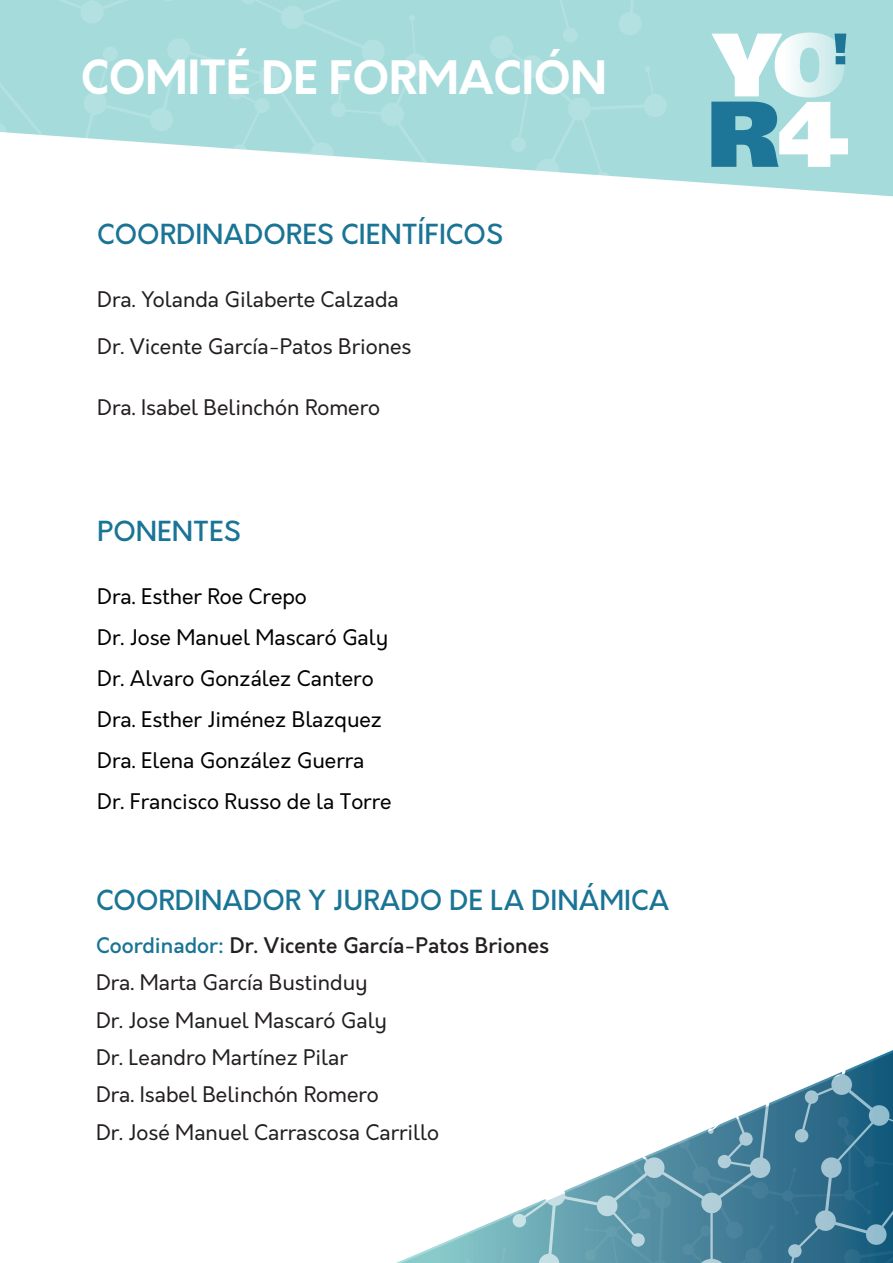
<style>
.page{position:relative;width:893px;height:1263px;background:#fff}
.page>*{position:absolute;margin:0;border:0;box-sizing:border-box;transform-origin:0 0}
.t1{font:700 45px "Orkney";color:#fff}
.t2{font:500 27px "Orkney";color:#1a7495}
.t3{font:21px/37.3px "Orkney";color:#231f20}
.t4{font:21px/41.1px "Orkney";color:#000}
.s1{font-weight:500;color:#1a7495}
.s2{font-weight:500}
</style>
<div class="page">
<svg style="left:396px;top:1050px;width:497px;height:213px"></svg>
<svg style="left:465px;top:0;width:428px;height:196px;background:#b0dfdf"></svg>
<svg style="left:488px;top:0;width:180px;height:188px;background:#aedede"></svg>
<svg style="left:0;top:0;width:465px;height:166px;background:#b0dfdf"></svg>
<svg style="left:711px;top:33px;width:137px;height:134px"></svg>
<p class="t1" style="left:81px;top:47px;width:527px">COMITÉ DE FORMACIÓN</p>
<p class="t2" style="left:97px;top:216px;width:407px">COORDINADORES CIENTÍFICOS</p>
<p class="t3" style="left:97px;top:281px;width:303px">Dra. Yolanda Gilaberte Calzada</p>
<p class="t3" style="left:97px;top:328px;width:316px">Dr. Vicente García-Patos Briones</p>
<p class="t3" style="left:97px;top:389px;width:284px">Dra. Isabel Belinchón Romero</p>
<p class="t2" style="left:97px;top:514px;width:145px">PONENTES</p>
<p class="t4" style="left:97px;top:576px;width:296px">Dra. Esther Roe Crepo<br>Dr. Jose Manuel Mascaró Galy<br>Dr. Alvaro González Cantero<br>Dra. Esther Jiménez Blazquez<br>Dra. Elena González Guerra<br>Dr. Francisco Russo de la Torre</p>
<p class="t2" style="left:96px;top:882px;width:575px">COORDINADOR Y JURADO DE LA DINÁMICA</p>
<p class="t3" style="left:96px;top:927px;width:455px"><span class="s1">Coordinador:</span> <span class="s2">Dr. Vicente García-Patos Briones </span>Dra. Marta García Bustinduy<br>Dr. Jose Manuel Mascaró Galy<br>Dr. Leandro Martínez Pilar<br>Dra. Isabel Belinchón Romero<br>Dr. José Manuel Carrascosa Carrillo</p>
</div>
